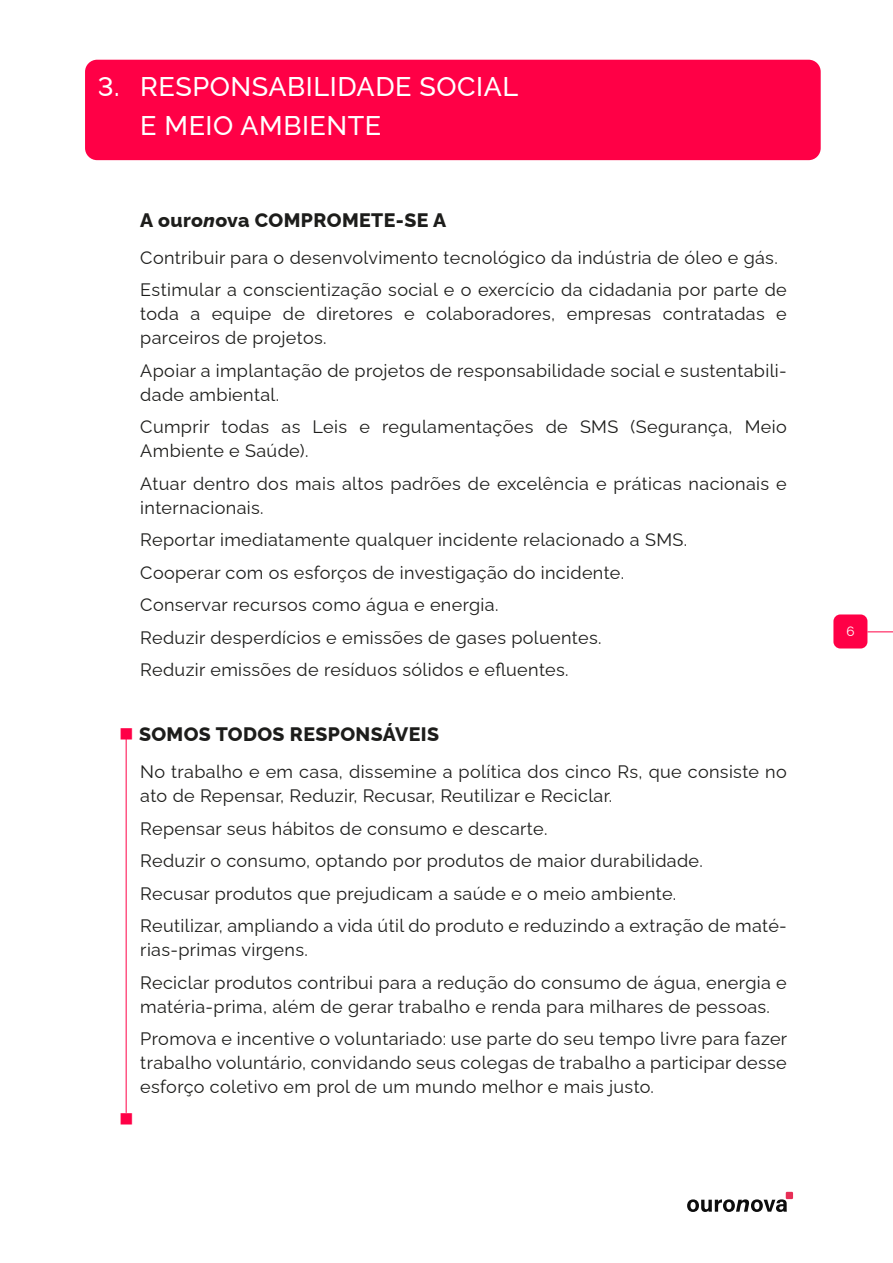
<style>
.page{position:relative;width:893px;height:1263px;background:#fff}
.page>*{position:absolute;margin:0;border:0;box-sizing:border-box;transform-origin:0 0}
.t1{font:500 27px/39px "Raleway";letter-spacing:.02em;color:#fff}
.t2{font:800 19.5px "Raleway";letter-spacing:.02em;color:#1d1d1b}
.t3{font:18px/32.5px "Raleway";letter-spacing:.02em;color:#1d1d1b}
.t4{font:13.5px "Raleway";color:#fff}
.s1{font-style:italic}
</style>
<div class="page">
<div style="left:833px;top:614px;width:34px;height:34px;background:#ff0046;border-radius:7px"></div>
<svg style="left:867px;top:631px;width:26px;height:1px"></svg>
<svg style="left:687px;top:1199px;width:100px;height:13px"></svg>
<div style="left:786px;top:1192px;width:7px;height:7px;background:#e72e56"></div>
<div style="left:85px;top:60px;width:736px;height:100px;background:#ff0046;border-radius:12px"></div>
<hr style="left:126px;top:738px;width:1px;height:374px;background:#ff0046">
<h1 class="t1" style="left:140px;top:67px;width:380px;text-indent:-43px">3. RESPONSABILIDADE SOCIAL<br>E MEIO AMBIENTE</h1>
<p class="t2" style="left:140px;top:209px;width:307px">A ouro<span class="s1">n</span>ova COMPROMETE-SE A</p>
<p class="t3" style="left:140px;top:241px;width:648px">Contribuir para o desenvolvimento tecnológico da indústria de óleo e gás.<br>Estimular a conscientização social e o exercício da cidadania por parte de</p>
<p class="t3" style="left:140px;top:302px;width:648px;line-height:24px">toda a equipe de diretores e colaboradores, empresas contratadas e parceiros de projetos.</p>
<p class="t3" style="left:140px;top:358px;width:648px;line-height:24px">Apoiar a implantação de projetos de responsabilidade social e sustentabili&shy;dade ambiental.</p>
<p class="t3" style="left:140px;top:415px;width:648px;line-height:24px">Cumprir todas as Leis e regulamentações de SMS (Segurança, Meio<br>Ambiente e Saúde).</p>
<p class="t3" style="left:140px;top:471px;width:648px;line-height:24px">Atuar dentro dos mais altos padrões de excelência e práticas nacionais e internacionais.</p>
<p class="t3" style="left:140px;top:524px;width:548px">Reportar imediatamente qualquer incidente relacionado a SMS.<br>Cooperar com os esforços de investigação do incidente.<br>Conservar recursos como água e energia.<br>Reduzir desperdícios e emissões de gases poluentes.<br>Reduzir emissões de resíduos sólidos e efluentes.</p>
<p class="t2" style="left:139px;top:723px;width:301px">SOMOS TODOS RESPONSÁVEIS</p>
<p class="t3" style="left:140px;top:760px;width:648px;line-height:24px">No trabalho e em casa, dissemine a política dos cinco Rs, que consiste no ato de Repensar, Reduzir, Recusar, Reutilizar e Reciclar.</p>
<p class="t3" style="left:140px;top:812px;width:648px">Repensar seus hábitos de consumo e descarte.<br>Reduzir o consumo, optando por produtos de maior durabilidade.<br>Recusar produtos que prejudicam a saúde e o meio ambiente.<br>Reutilizar, ampliando a vida útil do produto e reduzindo a extração de maté-</p>
<p class="t3" style="left:140px;top:933px;width:648px">rias-primas virgens.<br>Reciclar produtos contribui para a redução do consumo de água, energia e</p>
<p class="t3" style="left:140px;top:990px;width:648px">matéria-prima, além de gerar trabalho e renda para milhares de pessoas.<br>Promova e incentive o voluntariado: use parte do seu tempo livre para fazer</p>
<p class="t3" style="left:140px;top:1051px;width:648px;line-height:24px">trabalho voluntário, convidando seus colegas de trabalho a participar desse esforço coletivo em prol de um mundo melhor e mais justo.</p>
<p class="t4" style="left:846px;top:624px;width:10px">6</p>
</div>
